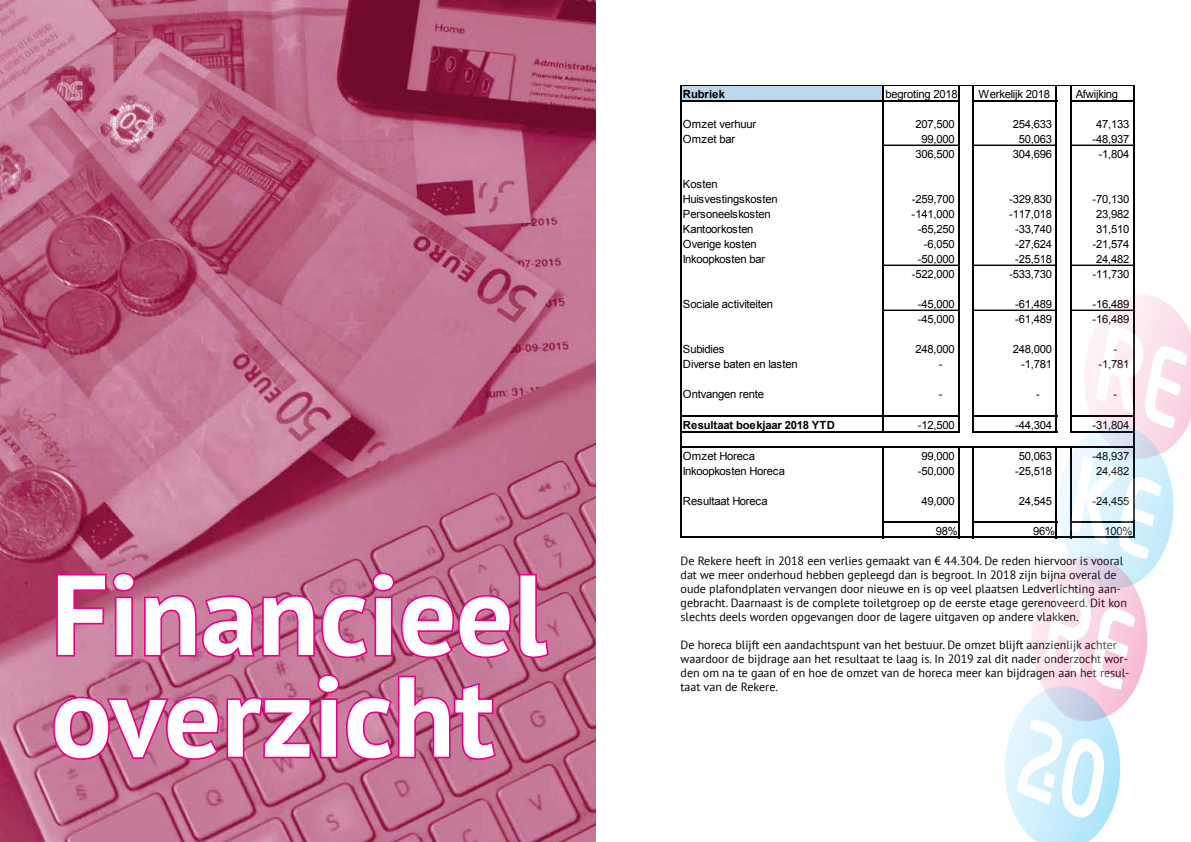
<style>
.page{position:relative;width:1191px;height:842px;background:#fff}
.page>*{position:absolute;margin:0;border:0;box-sizing:border-box;transform-origin:0 0}
.t1{font:700 113.4px/101.8px "PT Sans";color:#fff}
.t2{font:12px/14px "PT Sans";color:#000}
.t3{font:11.3px/15px "Arial";letter-spacing:-.025em;color:#000}
.t4{font:700 11.3px "Arial";letter-spacing:-.01em;color:#000}
.t5{font:11.3px "Arial";color:#000}
</style>
<div class="page">
<div style="left:681px;top:86px;width:203px;height:16px;background:#bdd7ee"></div>
<hr style="left:681px;top:100px;width:278px;height:2px;background:#000">
<hr style="left:974px;top:100px;width:83px;height:2px;background:#000">
<hr style="left:884px;top:145px;width:74px;height:1px;background:#000">
<hr style="left:974px;top:145px;width:81px;height:1px;background:#000">
<hr style="left:884px;top:265px;width:74px;height:1px;background:#000">
<hr style="left:974px;top:265px;width:81px;height:1px;background:#000">
<hr style="left:884px;top:310px;width:74px;height:1px;background:#000">
<hr style="left:974px;top:310px;width:81px;height:1px;background:#000">
<hr style="left:681px;top:415px;width:278px;height:2px;background:#000">
<hr style="left:974px;top:415px;width:83px;height:2px;background:#000">
<hr style="left:681px;top:431px;width:278px;height:1px;background:#000">
<hr style="left:974px;top:431px;width:83px;height:1px;background:#000">
<hr style="left:882px;top:86px;width:2px;height:346px;background:#000">
<hr style="left:958px;top:86px;width:1px;height:346px;background:#000">
<hr style="left:972px;top:86px;width:2px;height:346px;background:#000">
<hr style="left:1055px;top:86px;width:2px;height:346px;background:#000">
<hr style="left:1070px;top:86px;width:1px;height:346px;background:#000">
<hr style="left:884px;top:522px;width:75px;height:1px;background:#000">
<hr style="left:974px;top:522px;width:83px;height:1px;background:#000">
<hr style="left:680px;top:85px;width:1px;height:453px;background:#000">
<hr style="left:882px;top:448px;width:2px;height:90px;background:#000">
<hr style="left:958px;top:448px;width:1px;height:90px;background:#000">
<hr style="left:972px;top:448px;width:2px;height:90px;background:#000">
<hr style="left:1133px;top:86px;width:1px;height:452px;background:#000">
<hr style="left:681px;top:85px;width:453px;height:1px;background:#000">
<hr style="left:1071px;top:100px;width:63px;height:2px;background:#000">
<hr style="left:1071px;top:145px;width:62px;height:1px;background:#000">
<hr style="left:1071px;top:265px;width:62px;height:1px;background:#000">
<hr style="left:681px;top:447px;width:453px;height:1px;background:#000">
<hr style="left:681px;top:537px;width:453px;height:1px;background:#000">
<img style="left:0;top:0;width:595px;height:842px">
<svg style="left:54px;top:570px;width:496px;height:90px;background:#c85a8f"></svg>
<svg style="left:51px;top:672px;width:447px;height:90px;background:#c85a8f"></svg>
<svg style="left:998px;top:285px;width:193px;height:557px"></svg>
<h1 class="t1" style="left:51px;top:562px;width:497px">Financieel overzicht</h1>
<p class="t4" style="left:683px;top:86px;width:44px">Rubriek</p>
<p class="t3" style="left:885px;top:87px;width:74px">begroting 2018</p>
<p class="t3" style="left:978px;top:87px;width:73px">Werkelijk 2018</p>
<p class="t3" style="left:1076px;top:87px;width:44px">Afwijking</p>
<p class="t3" style="left:683px;top:117px;width:75px">Omzet verhuur</p>
<p class="t3" style="left:915px;top:117px;width:41px">207,500</p>
<p class="t3" style="left:1013px;top:117px;width:41px">254,633</p>
<p class="t3" style="left:1096px;top:117px;width:35px">47,133</p>
<p class="t5" style="left:683px;top:131px;width:54px">Omzet bar</p>
<p class="t3" style="left:921px;top:132px;width:35px">99,000</p>
<p class="t3" style="left:1019px;top:132px;width:35px">50,063</p>
<p class="t3" style="left:1092px;top:132px;width:38px">-48,937</p>
<p class="t3" style="left:915px;top:147px;width:41px">306,500</p>
<p class="t3" style="left:1013px;top:147px;width:41px">304,696</p>
<p class="t3" style="left:1098px;top:147px;width:32px">-1,804</p>
<p class="t3" style="left:683px;top:177px;width:96px">Kosten<br>Huisvestingskosten</p>
<p class="t3" style="left:911px;top:192px;width:44px">-259,700</p>
<p class="t3" style="left:1009px;top:192px;width:44px">-329,830</p>
<p class="t3" style="left:1092px;top:192px;width:38px">-70,130</p>
<p class="t3" style="left:683px;top:207px;width:89px">Personeelskosten</p>
<p class="t3" style="left:911px;top:207px;width:44px">-141,000</p>
<p class="t3" style="left:1009px;top:207px;width:44px">-117,018</p>
<p class="t3" style="left:1096px;top:207px;width:35px">23,982</p>
<p class="t3" style="left:683px;top:222px;width:72px">Kantoorkosten</p>
<p class="t3" style="left:917px;top:222px;width:38px">-65,250</p>
<p class="t3" style="left:1015px;top:222px;width:38px">-33,740</p>
<p class="t3" style="left:1096px;top:222px;width:35px">31,510</p>
<p class="t3" style="left:683px;top:236px;width:75px">Overige kosten</p>
<p class="t3" style="left:923px;top:236px;width:32px">-6,050</p>
<p class="t3" style="left:1015px;top:236px;width:38px">-27,624</p>
<p class="t3" style="left:1092px;top:236px;width:38px">-21,574</p>
<p class="t3" style="left:683px;top:251px;width:84px">Inkoopkosten bar</p>
<p class="t3" style="left:917px;top:251px;width:38px">-50,000</p>
<p class="t3" style="left:1015px;top:251px;width:38px">-25,518</p>
<p class="t3" style="left:1096px;top:251px;width:35px">24,482</p>
<p class="t3" style="left:911px;top:266px;width:44px">-522,000</p>
<p class="t3" style="left:1009px;top:266px;width:44px">-533,730</p>
<p class="t3" style="left:1092px;top:266px;width:38px">-11,730</p>
<p class="t3" style="left:683px;top:296px;width:92px">Sociale activiteiten</p>
<p class="t3" style="left:917px;top:296px;width:38px">-45,000</p>
<p class="t3" style="left:1015px;top:296px;width:38px">-61,489</p>
<p class="t3" style="left:1092px;top:296px;width:38px">-16,489</p>
<p class="t3" style="left:917px;top:311px;width:38px">-45,000</p>
<p class="t3" style="left:1015px;top:311px;width:38px">-61,489</p>
<p class="t3" style="left:1092px;top:311px;width:38px">-16,489</p>
<p class="t3" style="left:683px;top:341px;width:43px">Subidies</p>
<p class="t3" style="left:915px;top:341px;width:41px">248,000</p>
<p class="t3" style="left:1013px;top:341px;width:41px">248,000</p>
<p class="t3" style="left:1113px;top:341px;width:5px">-</p>
<p class="t3" style="left:683px;top:356px;width:116px">Diverse baten en lasten</p>
<p class="t3" style="left:938px;top:356px;width:5px">-</p>
<p class="t3" style="left:1021px;top:356px;width:32px">-1,781</p>
<p class="t3" style="left:1098px;top:356px;width:32px">-1,781</p>
<p class="t3" style="left:683px;top:386px;width:83px">Ontvangen rente</p>
<p class="t3" style="left:938px;top:386px;width:5px">-</p>
<p class="t3" style="left:1036px;top:386px;width:5px">-</p>
<p class="t3" style="left:1113px;top:386px;width:5px">-</p>
<p class="t4" style="left:683px;top:417px;width:154px">Resultaat boekjaar 2018 YTD</p>
<p class="t3" style="left:917px;top:417px;width:38px">-12,500</p>
<p class="t3" style="left:1015px;top:417px;width:38px">-44,304</p>
<p class="t3" style="left:1092px;top:417px;width:38px">-31,804</p>
<p class="t5" style="left:683px;top:449px;width:74px">Omzet Horeca</p>
<p class="t3" style="left:921px;top:449px;width:35px">99,000</p>
<p class="t3" style="left:1019px;top:449px;width:35px">50,063</p>
<p class="t3" style="left:1092px;top:449px;width:38px">-48,937</p>
<p class="t3" style="left:683px;top:464px;width:104px">Inkoopkosten Horeca</p>
<p class="t3" style="left:917px;top:464px;width:38px">-50,000</p>
<p class="t3" style="left:1015px;top:464px;width:38px">-25,518</p>
<p class="t3" style="left:1096px;top:464px;width:35px">24,482</p>
<p class="t3" style="left:683px;top:494px;width:86px">Resultaat Horeca</p>
<p class="t3" style="left:921px;top:494px;width:35px">49,000</p>
<p class="t3" style="left:1019px;top:494px;width:35px">24,545</p>
<p class="t3" style="left:1092px;top:494px;width:38px">-24,455</p>
<p class="t3" style="left:935px;top:524px;width:23px">98%</p>
<p class="t3" style="left:1033px;top:524px;width:23px">96%</p>
<p class="t3" style="left:1104px;top:524px;width:29px">100%</p>
<p class="t2" style="left:680px;top:553px;width:448px">De Rekere heeft in 2018 een verlies gemaakt van € 44.304. De reden hiervoor is vooral dat we meer onderhoud hebben gepleegd dan is begroot. In 2018 zijn bijna overal de oude plafondplaten vervangen door nieuwe en is op veel plaatsen Ledverlichting aan&shy;gebracht. Daarnaast is de complete toiletgroep op de eerste etage gerenoveerd. Dit kon slechts deels worden opgevangen door de lagere uitgaven op andere vlakken.</p>
<p class="t2" style="left:680px;top:637px;width:450px">De horeca blijft een aandachtspunt van het bestuur. De omzet blijft aanzienlijk achter waardoor de bijdrage aan het resultaat te laag is. In 2019 zal dit nader onderzocht wor&shy;den om na te gaan of en hoe de omzet van de horeca meer kan bijdragen aan het resul&shy;taat van de Rekere.</p>
</div>
